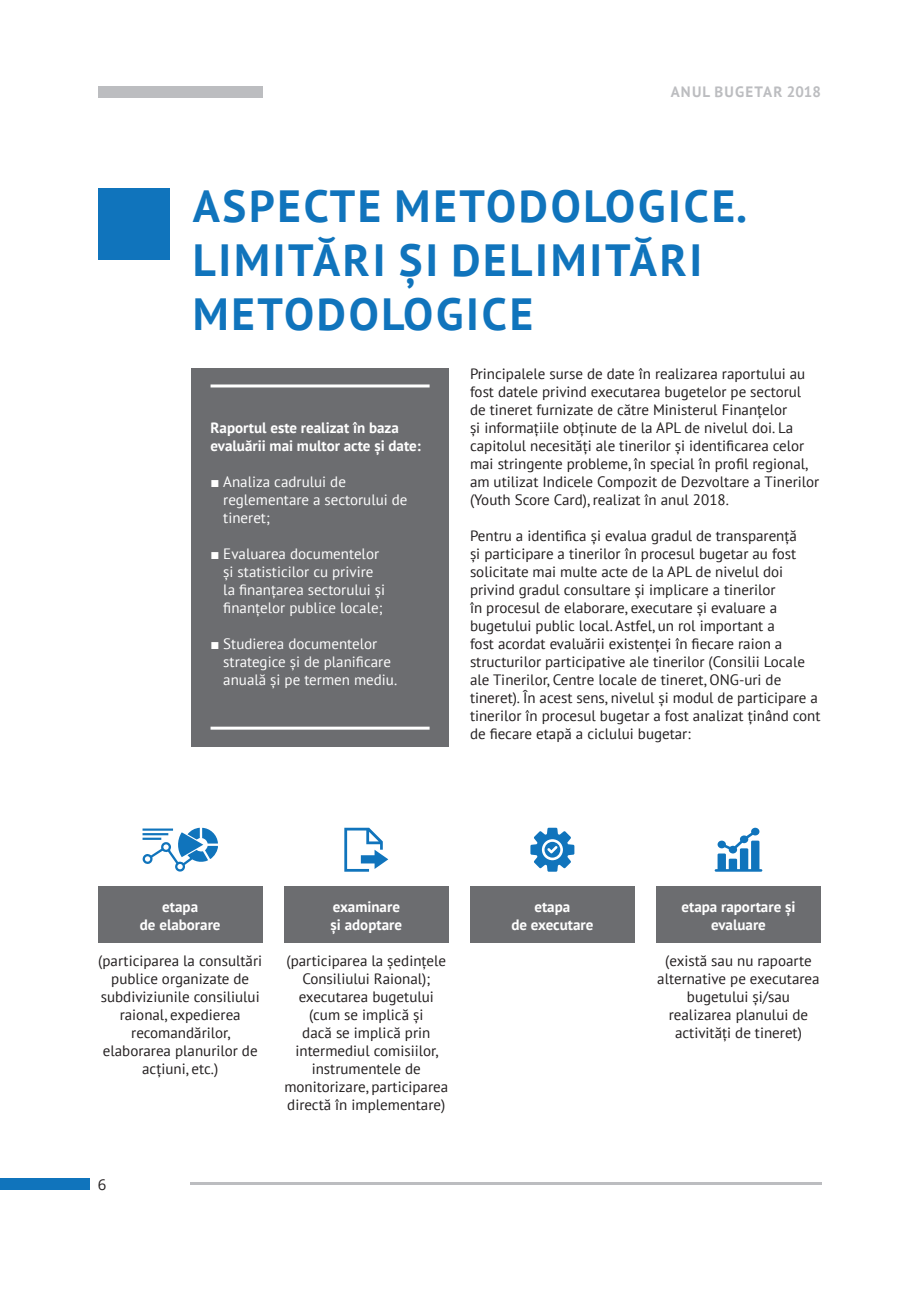
<style>
.page{position:relative;width:906px;height:1289px;background:#fff}
.page>*{position:absolute;margin:0;border:0;box-sizing:border-box;transform-origin:0 0}
.t1{font:700 45px/54px "PT Sans";letter-spacing:.06em;color:#1074bc}
.t2{font:15px/18px "PT Sans";color:#231f20;text-align:center}
.t3{font:15px/18px "PT Sans";color:#fff}
.t4{font:700 15px/18px "PT Sans";color:#fff;text-align:center}
.t5{font:700 15px "PT Sans";letter-spacing:.08em;color:#bcbdc0}
.t6{font:15px "Open Sans";color:#231f20}
.s1{font-family:"Arial"}
</style>
<div class="page">
<div style="left:0;top:1178px;width:90px;height:11px;background:#1074bc"></div>
<hr style="left:190px;top:1182px;width:631px;height:2px;background:#bcbdc0">
<div style="left:98px;top:87px;width:165px;height:11px;background:#bcbdc0"></div>
<div style="left:191px;top:368px;width:258px;height:378px;background:#6c6d70"></div>
<div style="left:98px;top:886px;width:165px;height:56px;background:#6c6d70"></div>
<div style="left:284px;top:886px;width:165px;height:56px;background:#6c6d70"></div>
<div style="left:470px;top:886px;width:165px;height:56px;background:#6c6d70"></div>
<div style="left:656px;top:886px;width:165px;height:56px;background:#6c6d70"></div>
<div style="left:98px;top:188px;width:72px;height:72px;background:#1074bc"></div>
<hr style="left:210px;top:726px;width:219px;height:3px;background:#fff">
<hr style="left:210px;top:384px;width:219px;height:3px;background:#fff">
<svg style="left:142px;top:827px;width:76px;height:45px"></svg>
<svg style="left:344px;top:827px;width:44px;height:44px"></svg>
<svg style="left:530px;top:827px;width:44px;height:44px"></svg>
<svg style="left:714px;top:827px;width:48px;height:44px"></svg>
<p class="t5" style="left:670px;top:82px;width:152px">ANUL BUGETAR 2018</p>
<h1 class="t1" style="left:193px;top:178px;width:556px">ASPECTE METODOLOGICE.<br>LIMITĂRI ȘI DELIMITĂRI<br>METODOLOGICE</h1>
<p class="t4" style="left:210px;top:418px;width:212px;text-align:left">Raportul este realizat în baza evaluării mai multor acte și date:</p>
<p class="t3" style="left:223px;top:472px;width:186px;text-indent:-13px"><span class="s1">■</span> Analiza cadrului de reglementare a sectorului de tineret;</p>
<p class="t3" style="left:223px;top:544px;width:163px;text-indent:-13px"><span class="s1">■</span> Evaluarea documentelor și statisticilor cu privire la finanțarea sectorului și finanțelor publice locale;</p>
<p class="t3" style="left:223px;top:634px;width:175px;text-indent:-13px"><span class="s1">■</span> Studierea documentelor strategice și de planificare anuală și pe termen mediu.</p>
<p class="t2" style="left:470px;top:364px;width:351px;text-align:left">Principalele surse de date în realizarea raportului au fost datele privind executarea bugetelor pe sectorul de tineret furnizate de către Ministerul Finanțelor<br>și informațiile obținute de la APL de nivelul doi. La capitolul necesități ale tinerilor și identificarea celor mai stringente probleme, în special în profil regional, am utilizat Indicele Compozit de Dezvoltare a Tinerilor (Youth Score Card), realizat în anul 2018.</p>
<p class="t2" style="left:470px;top:526px;width:352px;text-align:left">Pentru a identifica și evalua gradul de transparență<br>și participare a tinerilor în procesul bugetar au fost solicitate mai multe acte de la APL de nivelul doi privind gradul consultare și implicare a tinerilor<br>în procesul de elaborare, executare și evaluare a bugetului public local. Astfel, un rol important a<br>fost acordat evaluării existenței în fiecare raion a structurilor participative ale tinerilor (Consilii Locale ale Tinerilor, Centre locale de tineret, ONG-uri de tineret). În acest sens, nivelul și modul de participare a tinerilor în procesul bugetar a fost analizat ținând cont de fiecare etapă a ciclului bugetar:</p>
<p class="t4" style="left:140px;top:897px;width:82px">etapa<br>de elaborare</p>
<p class="t2" style="left:98px;top:951px;width:165px">(participarea la consultări publice organizate de subdiviziunile consiliului raional, expedierea recomandărilor, elaborarea planurilor de acțiuni, etc.)</p>
<p class="t4" style="left:330px;top:897px;width:73px;text-align:left">examinare și adoptare</p>
<p class="t2" style="left:284px;top:951px;width:165px">(participarea la ședințele<br>Consiliului Raional); executarea bugetului (cum se implică și<br>dacă se implică prin intermediul comisiilor, instrumentele de monitorizare, participarea directă în implementare)</p>
<p class="t6" style="left:98px;top:1174px;width:10px">6</p>
<p class="t4" style="left:511px;top:897px;width:83px">etapa<br>de executare</p>
<p class="t4" style="left:681px;top:897px;width:115px">etapa raportare și evaluare</p>
<p class="t2" style="left:657px;top:951px;width:164px">(există sau nu rapoarte alternative pe executarea bugetului și/sau realizarea planului de activități de tineret)</p>
</div>
